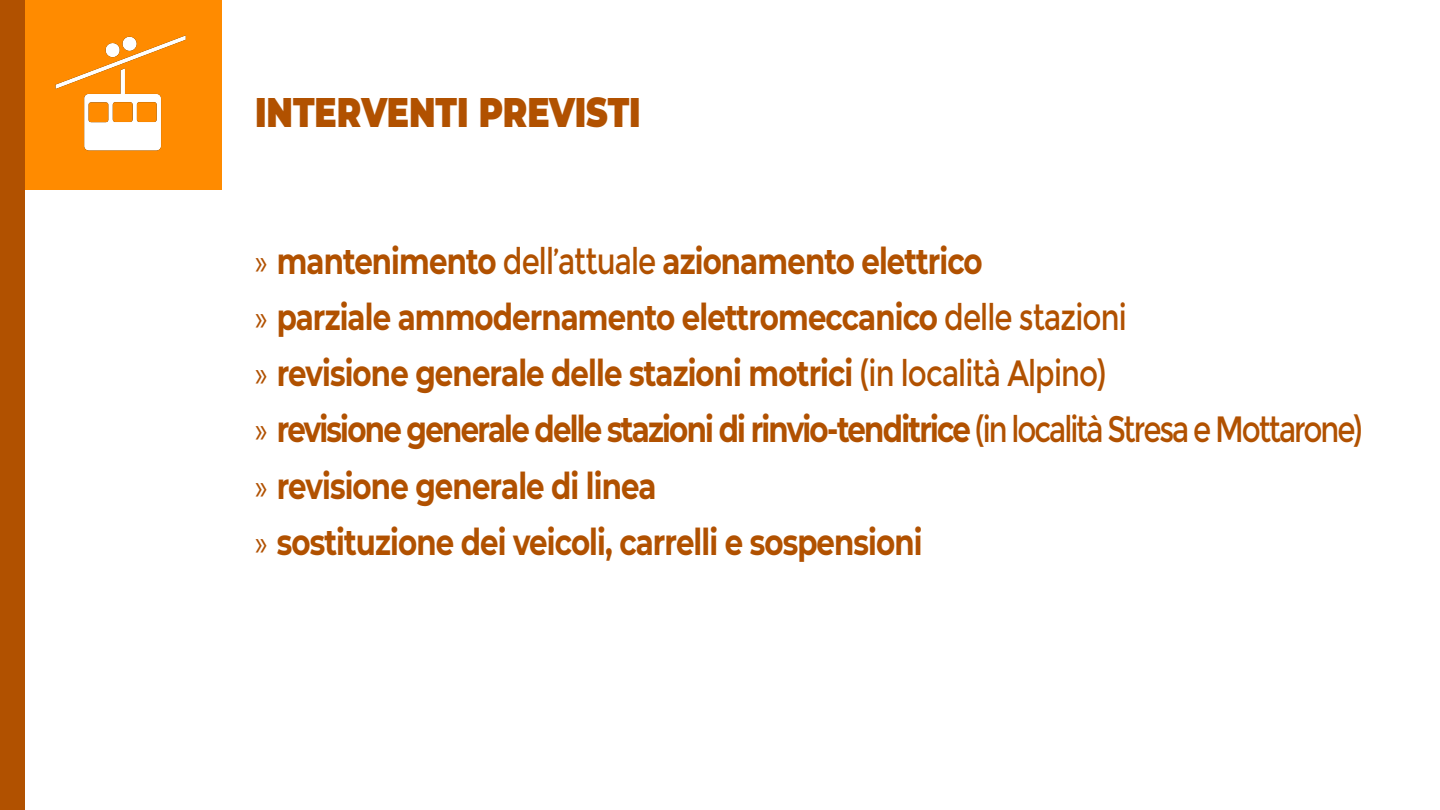
<style>
.page{position:relative;width:1440px;height:810px;background:#fff}
.page>*{position:absolute;margin:0;border:0;box-sizing:border-box;transform-origin:0 0}
.t1{font:900 41.25px "Montserrat";color:#b15100;scale:.8 1}
.t2{font:700 36.6px "Montserrat";letter-spacing:-.03em;color:#b15100;scale:.8 1}
.t3{font:700 36.6px "Montserrat";letter-spacing:-.06em;color:#b15100;scale:.8 1}
.s1{font-family:"Myriad Pro";font-weight:400}
.s2{font-weight:400}
</style>
<div class="page">
<div style="left:0;top:0;width:222px;height:190px;background:#ff8b00"></div>
<img style="left:55px;top:35px;width:131px;height:116px">
<div style="left:0;top:0;width:25px;height:810px;background:#b15100"></div>
<p class="t1" style="left:255px;top:81px;width:484px">INTERVENTI PREVISTI</p>
<p class="t2" style="left:255px;top:234px;width:911px"><span class="s1">»</span> mantenimento <span class="s2">dell’attuale</span> azionamento elettrico</p>
<p class="t2" style="left:255px;top:290px;width:1091px"><span class="s1">»</span> parziale ammodernamento elettromeccanico <span class="s2">delle stazioni</span></p>
<p class="t2" style="left:255px;top:347px;width:1066px"><span class="s1">»</span> revisione generale delle stazioni motrici <span class="s2">(in località Alpino)</span></p>
<p class="t3" style="left:255px;top:403px;width:1386px"><span class="s1">»</span> revisione generale delle stazioni di rinvio-tenditrice <span class="s2">(in località Stresa e Mottarone)</span></p>
<p class="t2" style="left:255px;top:459px;width:503px"><span class="s1">»</span> revisione generale di linea</p>
<p class="t2" style="left:255px;top:515px;width:836px"><span class="s1">»</span> sostituzione dei veicoli, carrelli e sospensioni</p>
</div>
